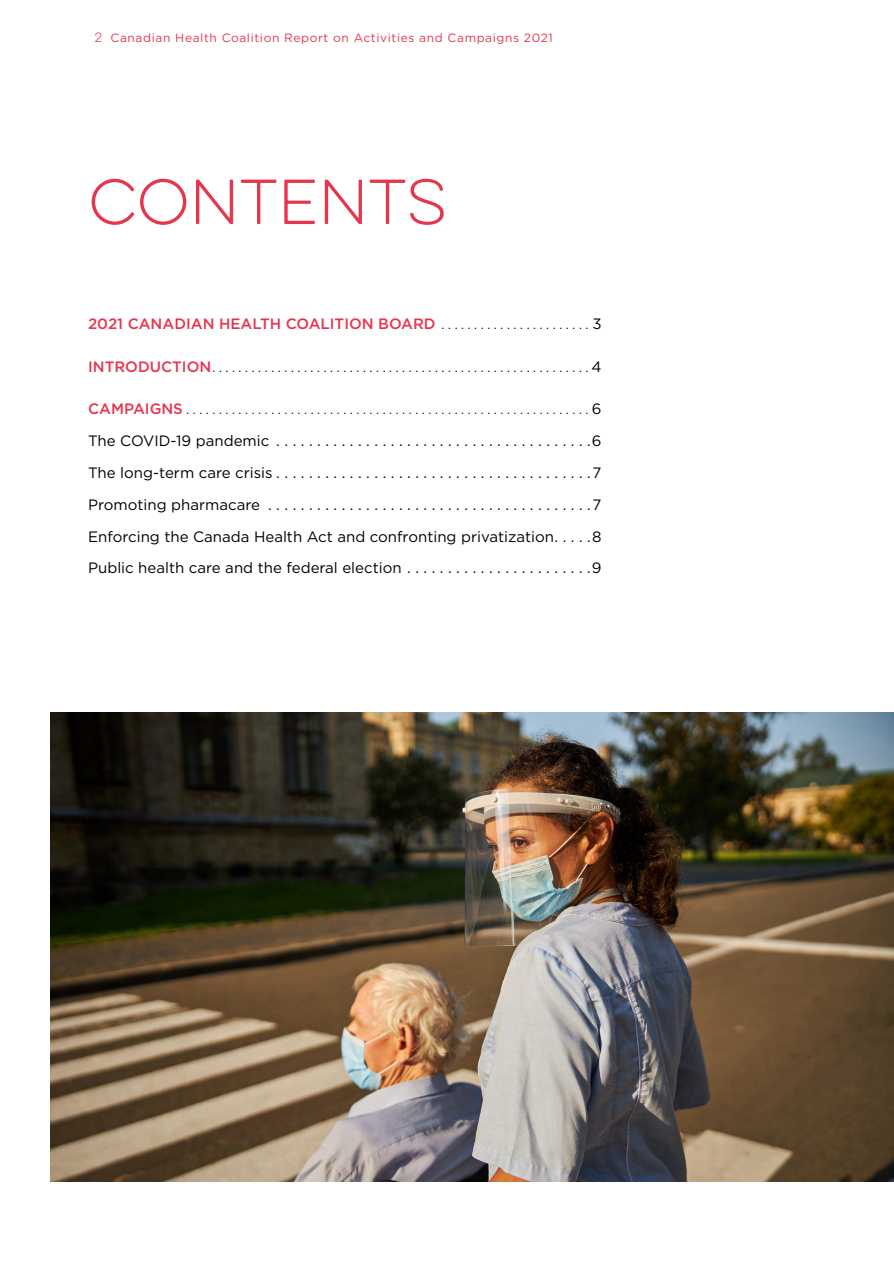
<style>
.page{position:relative;width:894px;height:1263px;background:#fff}
.page>*{position:absolute;margin:0;border:0;box-sizing:border-box;transform-origin:0 0}
.t1{font:100 57px "Eveleth Clean";color:#e6364e}
.t2{font:15px/31.8px "Gotham";color:#000;text-align:justify}
.t3{font:500 15px "Gotham";color:#e6364e}
.t4{font:12px "Gotham";color:#000}
.t5{font:12px "Gotham";letter-spacing:.05em;color:#e6364e}
.s1{font-family:"Eveleth Clean";font-weight:100}
.s2{font-weight:400;font-size:12px;color:#000}
.s3{font-weight:400;color:#000}
.s4{font-weight:500;font-size:15px;color:#e6364e}
.s5{font-size:15px}
</style>
<div class="page">
<img style="left:51px;top:712px;width:842px;height:469px">
<p class="t5" style="left:94px;top:30px;width:459px"><span class="s1">2</span> Canadian Health Coalition Report on Activities and Campaigns 2021</p>
<h1 class="t1" style="left:88px;top:163px;width:360px">CONTENTS</h1>
<p class="t3" style="left:88px;top:314px;width:515px">2021 CANADIAN HEALTH COALITION BOARD <span class="s2">. . . . . . . . . . . . . . . . . . . . . . .</span> <span class="s3">3</span></p>
<p class="t4" style="left:88px;top:360px;width:514px"><span class="s4">INTRODUCTION</span> . . . . . . . . . . . . . . . . . . . . . . . . . . . . . . . . . . . . . . . . . . . . . . . . . . . . . . . . . <span class="s5">4</span></p>
<p class="t4" style="left:88px;top:402px;width:514px"><span class="s4">CAMPAIGNS</span> . . . . . . . . . . . . . . . . . . . . . . . . . . . . . . . . . . . . . . . . . . . . . . . . . . . . . . . . . . . . . <span class="s5">6</span></p>
<p class="t2" style="left:88px;top:424px;width:515px">The COVID-19 pandemic . . . . . . . . . . . . . . . . . . . . . . . . . . . . . . . . . . . . . . 6<br>The long-term care crisis . . . . . . . . . . . . . . . . . . . . . . . . . . . . . . . . . . . . . . 7<br>Promoting pharmacare . . . . . . . . . . . . . . . . . . . . . . . . . . . . . . . . . . . . . . . 7<br>Enforcing the Canada Health Act and confronting privatization . . . . 8<br>Public health care and the federal election . . . . . . . . . . . . . . . . . . . . . . 9</p>
</div>
